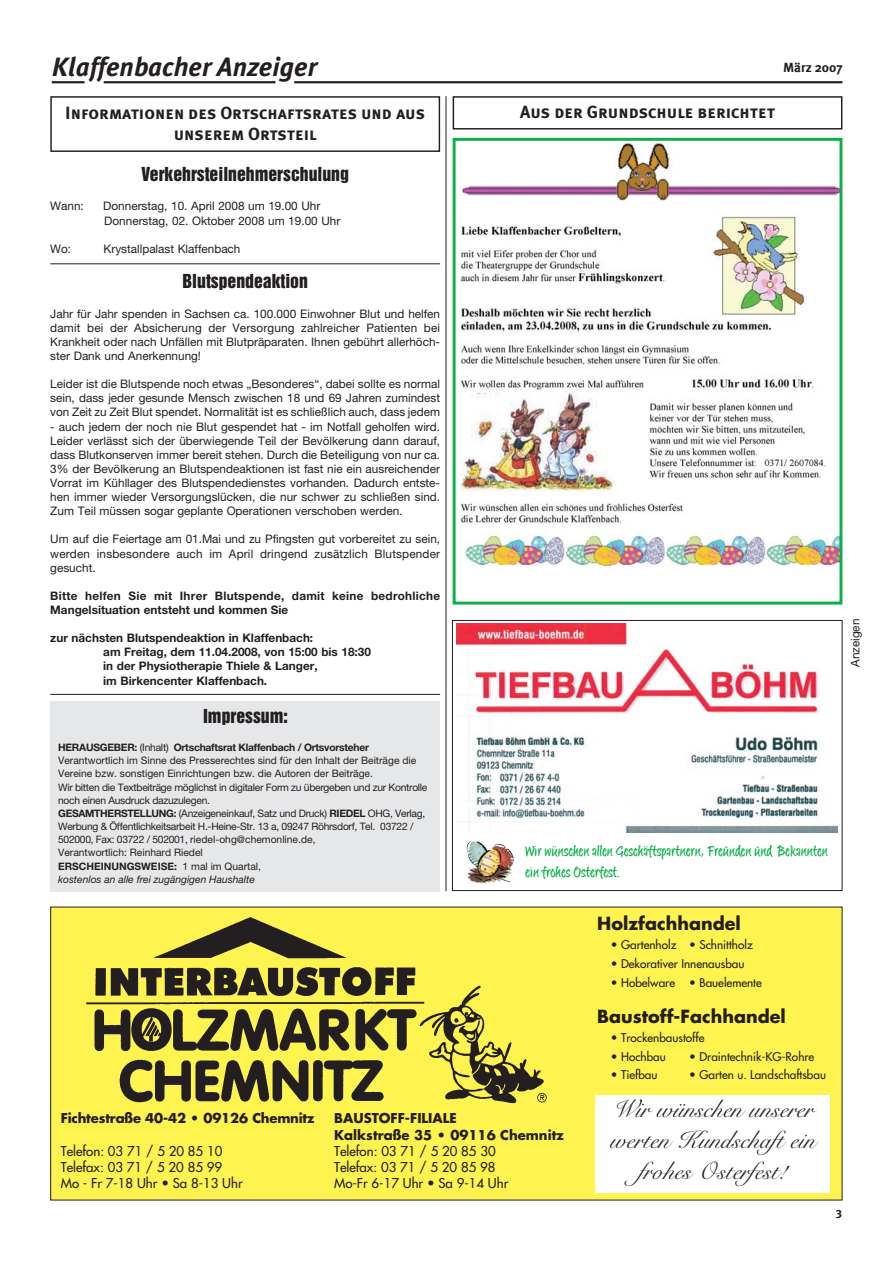
<style>
.page{position:relative;width:893px;height:1263px;background:#fff}
.page>*{position:absolute;margin:0;border:0;box-sizing:border-box;transform-origin:0 0}
.t1{font:italic 700 26.4px "Meta Plus";color:#231f20}
.t2{font:25.05px/30.9px "Snell Roundhand Script";color:#231f20;text-align:center}
.t3{font:17.7px/21.1px "Meta Plus Bold Caps";color:#231f20;text-align:center}
.t4{font:17.7px "Helvetica Inserat";color:#231f20}
.t5{font:700 17.7px "Futura";color:#231f20}
.t6{font:13.95px/20.5px "Matthia LT";color:#0cb14b}
.t7{font:13.2px/16.2px "Futura";color:#231f20}
.t8{font:700 13.2px/16.2px "Futura";color:#231f20}
.t9{font:700 13.2px "Meta Plus";color:#231f20}
.t10{font:11.7px/14.1px "Helvetica Neue";color:#231f20;text-align:justify}
.t11{font:11.7px "Futura";color:#231f20}
.t12{font:700 11.7px/14.1px "Helvetica Neue";color:#231f20}
.t13{font:700 11.7px/14.1px "Helvetica Neue";letter-spacing:.02em;color:#231f20}
.t14{font:700 11.7px "Meta Plus";color:#231f20}
.t15{font:10.35px/13.2px "Helvetica Neue";letter-spacing:-.03em;color:#231f20}
.s1{font-weight:700}
.s2{font-style:italic}
</style>
<div class="page">
<hr style="left:52px;top:81px;width:32px;height:2px;background:#231f20">
<hr style="left:104px;top:81px;width:171px;height:2px;background:#231f20">
<hr style="left:294px;top:81px;width:548px;height:2px;background:#231f20">
<div style="left:452px;top:96px;width:390px;height:34px;border:1px solid #231f20"></div>
<img style="left:460px;top:142px;width:378px;height:425px">
<div style="left:452px;top:138px;width:390px;height:467px;border:3px solid #0cb14b"></div>
<div style="left:51px;top:907px;width:791px;height:293px;background:#fff350"></div>
<img style="left:86px;top:917px;width:461px;height:187px">
<div style="left:595px;top:1095px;width:235px;height:97px;background:#fff"></div>
<div style="left:50px;top:96px;width:390px;height:56px;border:1px solid #231f20"></div>
<div style="left:452px;top:620px;width:390px;height:271px;border:1px solid #231f20"></div>
<img style="left:456px;top:623px;width:381px;height:210px">
<img style="left:475px;top:841px;width:38px;height:29px">
<div style="left:51px;top:701px;width:389px;height:191px;background:#e6e7e8"></div>
<hr style="left:50px;top:263px;width:390px;height:1px;background:#231f20">
<hr style="left:50px;top:694px;width:390px;height:1px;background:#231f20">
<hr style="left:445px;top:96px;width:1px;height:795px;background:#231f20">
<h1 class="t1" style="left:52px;top:57px;width:267px">Klaffenbacher Anzeiger</h1>
<p class="t9" style="left:783px;top:61px;width:61px">März 2007</p>
<h3 class="t3" style="left:520px;top:101px;width:256px">Aus der Grundschule berichtet</h3>
<h3 class="t3" style="left:65px;top:102px;width:361px">Informationen des Ortschaftsrates und aus unserem Ortsteil</h3>
<h3 class="t4" style="left:141px;top:167px;width:209px">Verkehrsteilnehmerschulung</h3>
<p class="t10" style="left:50px;top:200px;width:35px">Wann:</p>
<p class="t10" style="left:103px;top:200px;width:238px">Donnerstag, 10. April 2008 um 19.00 Uhr<br>Donnerstag, 02. Oktober 2008 um 19.00 Uhr</p>
<p class="t10" style="left:50px;top:243px;width:22px">Wo:</p>
<p class="t10" style="left:104px;top:243px;width:138px">Krystallpalast Klaffenbach</p>
<h3 class="t4" style="left:182px;top:274px;width:127px">Blutspendeaktion</h3>
<p class="t10" style="left:50px;top:308px;width:391px">Jahr für Jahr spenden in Sachsen ca. 100.000 Einwohner Blut und helfen damit bei der Absicherung der Versorgung zahlreicher Patienten bei Krankheit oder nach Unfällen mit Blutpräparaten. Ihnen gebührt allerhöch&shy;ster Dank und Anerkennung!</p>
<p class="t10" style="left:50px;top:378px;width:391px">Leider ist die Blutspende noch etwas „Besonderes“, dabei sollte es normal sein, dass jeder gesunde Mensch zwischen 18 und 69 Jahren zumindest von Zeit zu Zeit Blut spendet. Normalität ist es schließlich auch, dass jedem</p>
<p class="t10" style="left:50px;top:421px;width:391px">- auch jedem der noch nie Blut gespendet hat - im Notfall geholfen wird.<br>Leider verlässt sich der überwiegende Teil der Bevölkerung dann darauf, dass Blutkonserven immer bereit stehen. Durch die Beteiligung von nur ca.<br>3% der Bevölkerung an Blutspendeaktionen ist fast nie ein ausreichender Vorrat im Kühllager des Blutspendedienstes vorhanden. Dadurch entste&shy;hen immer wieder Versorgungslücken, die nur schwer zu schließen sind.<br>Zum Teil müssen sogar geplante Operationen verschoben werden.</p>
<p class="t10" style="left:50px;top:533px;width:391px">Um auf die Feiertage am 01.Mai und zu Pfingsten gut vorbereitet zu sein, werden insbesondere auch im April dringend zusätzlich Blutspender gesucht.</p>
<p class="t13" style="left:50px;top:590px;width:391px">Bitte helfen Sie mit Ihrer Blutspende, damit keine bedrohliche<br>Mangelsituation entsteht und kommen Sie</p>
<p class="t12" style="left:103px;top:632px;width:269px;text-indent:-53px">zur nächsten Blutspendeaktion in Klaffenbach:<br>am Freitag, dem 11.04.2008, von 15:00 bis 18:30 in der Physiotherapie Thiele &amp; Langer,<br>im Birkencenter Klaffenbach.</p>
<h3 class="t4" style="left:203px;top:709px;width:86px">Impressum:</h3>
<p class="t15" style="left:58px;top:742px;width:371px"><span class="s1">HERAUSGEBER:</span> (Inhalt) <span class="s1">Ortschaftsrat Klaffenbach / Ortsvorsteher </span>Verantwortlich im Sinne des Presserechtes sind für den Inhalt der Beiträge die Vereine bzw. sonstigen Einrichtungen bzw. die Autoren der Beiträge.<br>Wir bitten die Textbeiträge möglichst in digitaler Form zu übergeben und zur Kontrolle noch einen Ausdruck dazuzulegen.<br><span class="s1">GESAMTHERSTELLUNG:</span> (Anzeigeneinkauf, Satz und Druck) <span class="s1">RIEDEL</span> OHG, Verlag, Werbung &amp; Öffentlichkeitsarbeit H.-Heine-Str. 13 a, 09247 Röhrsdorf, Tel. 03722 / 502000, Fax: 03722 / 502001, riedel-ohg@chemonline.de,<br>Verantwortlich: Reinhard Riedel<br><span class="s1">ERSCHEINUNGSWEISE:</span> 1 mal im Quartal,<br><span class="s2">kostenlos an alle frei zugängigen Haushalte</span></p>
<p class="t10" style="left:849px;top:667px;width:50px;rotate:-90deg">Anzeigen</p>
<p class="t6" style="left:525px;top:842px;width:304px">Wir wünschen allen Geschäftspartnern, Freunden und Bekannten ein frohes Osterfest.</p>
<p class="t8" style="left:61px;top:1112px;width:255px">Fichtestraße 40-42 • 09126 Chemnitz</p>
<p class="t7" style="left:61px;top:1144px;width:183px">Telefon: 03 71 / 5 20 85 10<br>Telefax: 03 71 / 5 20 85 99<br>Mo - Fr 7-18 Uhr • Sa 8-13 Uhr</p>
<p class="t8" style="left:334px;top:1112px;width:231px">BAUSTOFF-FILIALE<br>Kalkstraße 35 • 09116 Chemnitz</p>
<p class="t7" style="left:334px;top:1144px;width:176px">Telefon: 03 71 / 5 20 85 30<br>Telefax: 03 71 / 5 20 85 98<br>Mo-Fr 6-17 Uhr • Sa 9-14 Uhr</p>
<h3 class="t5" style="left:597px;top:915px;width:145px">Holzfachhandel</h3>
<p class="t11" style="left:611px;top:939px;width:143px">• Gartenholz • Schnittholz</p>
<p class="t11" style="left:611px;top:958px;width:135px">• Dekorativer Innenausbau</p>
<p class="t11" style="left:611px;top:976px;width:152px">• Hobelware • Bauelemente</p>
<h3 class="t5" style="left:597px;top:1008px;width:190px">Baustoff-Fachhandel</h3>
<p class="t11" style="left:611px;top:1032px;width:95px">• Trockenbaustoffe</p>
<p class="t11" style="left:611px;top:1050px;width:56px">• Hochbau</p>
<p class="t11" style="left:689px;top:1050px;width:127px">• Draintechnik-KG-Rohre</p>
<p class="t11" style="left:611px;top:1069px;width:48px">• Tiefbau</p>
<p class="t11" style="left:689px;top:1069px;width:138px">• Garten u. Landschaftsbau</p>
<h2 class="t2" style="left:610px;top:1097px;width:207px">Wir wünschen unserer werten Kundschaft ein frohes Osterfest!</h2>
<p class="t14" style="left:836px;top:1206px;width:7px">3</p>
</div>
